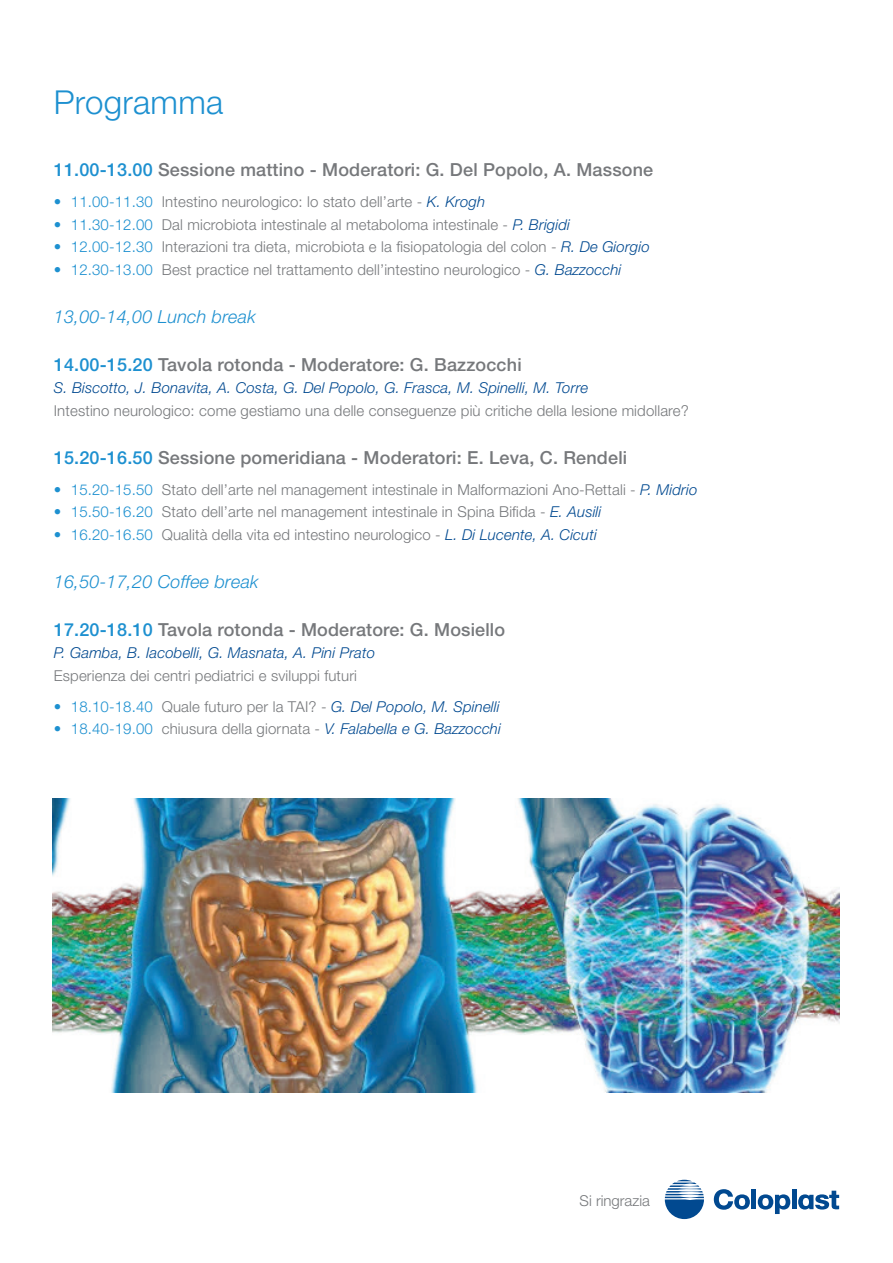
<style>
.page{position:relative;width:893px;height:1263px;background:#fff}
.page>*{position:absolute;margin:0;border:0;box-sizing:border-box;transform-origin:0 0}
.t1{font:300 33px "Helvetica Neue LT Pro";letter-spacing:.01em;color:#1d90d0}
.t2{font:500 18px "Helvetica Neue LT Pro";letter-spacing:.01em;color:#76787b}
.t3{font:italic 300 18px "Helvetica Neue LT Pro";letter-spacing:.01em;color:#1d90d0}
.t4{font:300 15px "Helvetica Neue LT Pro";letter-spacing:.01em;color:#76787b}
.t5{font:italic 300 15px "Helvetica Neue LT Pro";letter-spacing:.01em;color:#014990}
.s1{color:#1d90d0}
.s2{font-style:italic;color:#014990}
.s3{font-style:normal;color:#1d90d0}
.s4{font-style:normal;color:#76787b}
</style>
<div class="page">
<svg style="left:714px;top:1189px;width:36px;height:21px"></svg>
<div style="left:751px;top:1189px;width:5px;height:20px;background:#014990"></div>
<hr style="left:792px;top:1189px;width:4px;height:20px;background:#014990">
<svg style="left:758px;top:1194px;width:32px;height:20px"></svg>
<svg style="left:798px;top:1191px;width:41px;height:18px"></svg>
<svg style="left:665px;top:1180px;width:39px;height:39px"></svg>
<img style="left:52px;top:798px;width:787px;height:294px">
<h1 class="t1" style="left:54px;top:82px;width:171px">Programma</h1>
<p class="t2" style="left:54px;top:159px;width:601px"><span class="s1">11.00-13.00</span> Sessione mattino - Moderatori: G. Del Popolo, A. Massone</p>
<p class="t4" style="left:54px;top:193px;width:433px"><span class="s1">• 11.00-11.30</span> Intestino neurologico: lo stato dell’arte - <span class="s2">K. Krogh</span></p>
<p class="t4" style="left:54px;top:215px;width:518px"><span class="s1">• 11.30-12.00</span> Dal microbiota intestinale al metaboloma intestinale - <span class="s2">P. Brigidi</span></p>
<p class="t4" style="left:54px;top:238px;width:597px"><span class="s1">• 12.00-12.30</span> Interazioni tra dieta, microbiota e la fisiopatologia del colon - <span class="s2">R. De Giorgio</span></p>
<p class="t4" style="left:54px;top:260px;width:569px"><span class="s1">• 12.30-13.00</span> Best practice nel trattamento dell’intestino neurologico - <span class="s2">G. Bazzocchi</span></p>
<p class="t3" style="left:54px;top:305px;width:203px">13,00-14,00 Lunch break</p>
<p class="t2" style="left:54px;top:353px;width:469px"><span class="s1">14.00-15.20</span> Tavola rotonda - Moderatore: G. Bazzocchi</p>
<p class="t5" style="left:54px;top:379px;width:536px">S. Biscotto, J. Bonavita, A. Costa, G. Del Popolo, G. Frasca, M. Spinelli, M. Torre</p>
<p class="t4" style="left:54px;top:401px;width:636px">Intestino neurologico: come gestiamo una delle conseguenze più critiche della lesione midollare?</p>
<p class="t2" style="left:54px;top:446px;width:575px"><span class="s1">15.20-16.50</span> Sessione pomeridiana - Moderatori: E. Leva, C. Rendeli</p>
<p class="t4" style="left:54px;top:480px;width:645px"><span class="s1">• 15.20-15.50</span> Stato dell’arte nel management intestinale in Malformazioni Ano-Rettali - <span class="s2">P. Midrio</span></p>
<p class="t4" style="left:54px;top:503px;width:549px"><span class="s1">• 15.50-16.20</span> Stato dell’arte nel management intestinale in Spina Bifida - <span class="s2">E. Ausili</span></p>
<p class="t4" style="left:54px;top:525px;width:544px"><span class="s1">• 16.20-16.50</span> Qualità della vita ed intestino neurologico - <span class="s2">L. Di Lucente, A. Cicuti</span></p>
<p class="t3" style="left:54px;top:570px;width:206px">16,50-17,20 Coffee break</p>
<p class="t2" style="left:54px;top:618px;width:453px"><span class="s1">17.20-18.10</span> Tavola rotonda - Moderatore: G. Mosiello</p>
<p class="t5" style="left:54px;top:644px;width:323px">P. Gamba, B. Iacobelli, G. Masnata, A. Pini Prato</p>
<p class="t4" style="left:54px;top:666px;width:305px">Esperienza dei centri pediatrici e sviluppi futuri</p>
<p class="t5" style="left:54px;top:697px;width:447px"><span class="s3">• 18.10-18.40</span> <span class="s4">Quale futuro per la TAI? -</span> G. Del Popolo, M. Spinelli</p>
<p class="t5" style="left:54px;top:720px;width:449px"><span class="s3">• 18.40-19.00</span> <span class="s4">chiusura della giornata -</span> V. Falabella e G. Bazzocchi</p>
<p class="t4" style="left:580px;top:1191px;width:72px">Si ringrazia</p>
</div>
